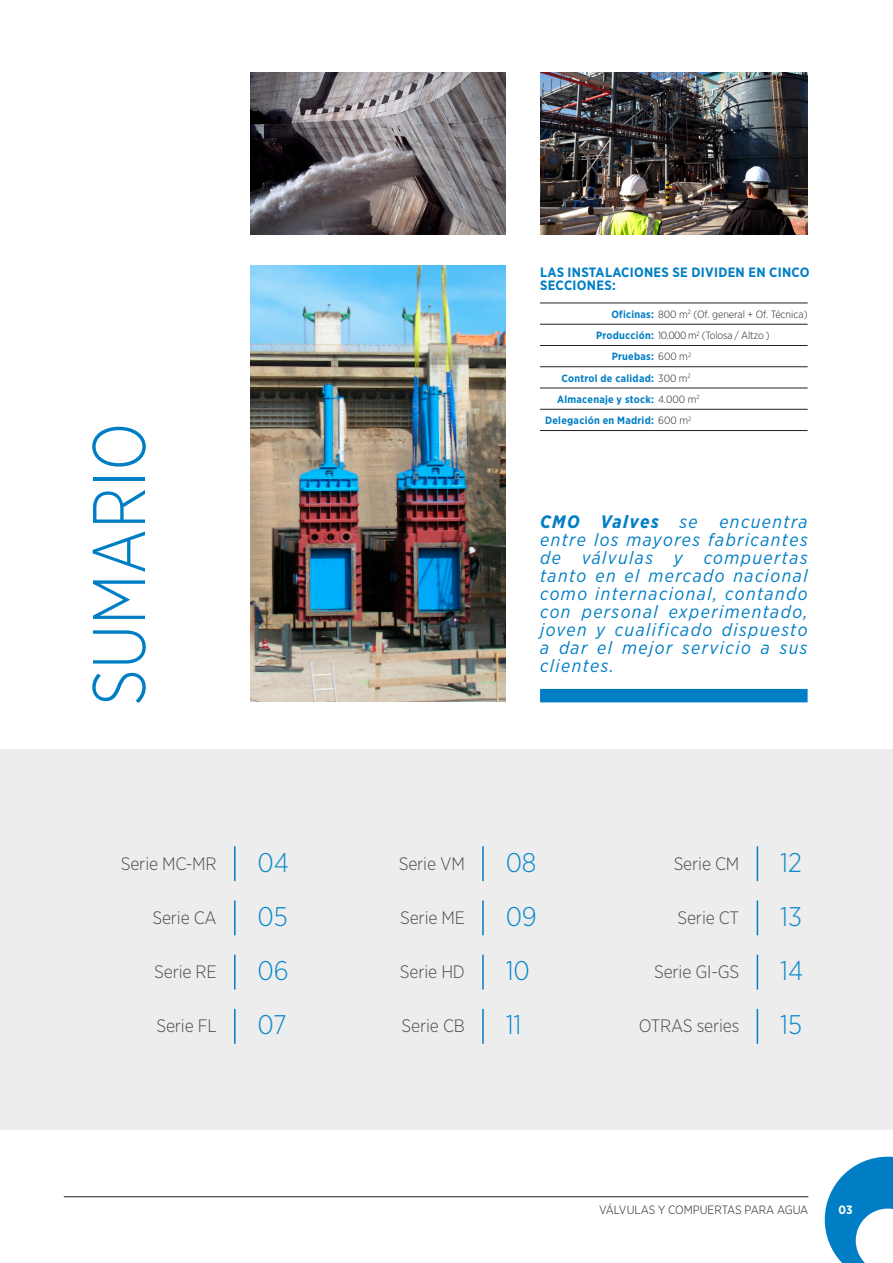
<style>
.page{position:relative;width:893px;height:1263px;background:#fff}
.page>*{position:absolute;margin:0;border:0;box-sizing:border-box;transform-origin:0 0}
.t1{font:300 74.25px "Gotham Narrow";color:#007ec5;scale:.91 1}
.t2{font:300 27px/54px "Gotham Narrow";letter-spacing:-.01em;color:#0c89cb;text-align:justify}
.t3{font:italic 18px/18px "Gotham Narrow";letter-spacing:.08em;color:#007ec5;text-align:justify}
.t4{font:300 18px "Gotham Narrow";letter-spacing:-.01em;color:#4b4c4d}
.t5{font:700 13.5px/13.5px "Gotham Narrow";letter-spacing:.02em;color:#007ec5}
.t6{font:300 12px "Gotham Narrow";letter-spacing:-.005em;color:#231f20}
.t7{font:700 12px "Gotham Narrow";color:#fff}
.t8{font:700 10.5px "Gotham Narrow";letter-spacing:.025em;color:#007ec5}
.t9{font:300 10.5px "Gotham Narrow";letter-spacing:-.01em;color:#231f20}
.s1{font-weight:700;color:#007ec5}
.s2{font-weight:300;color:#231f20}
.s3{font-weight:700}
</style>
<div class="page">
<div style="left:0;top:750px;width:893px;height:380px;background:#ededee"></div>
<img style="left:251px;top:72px;width:255px;height:162px">
<img style="left:540px;top:72px;width:268px;height:162px">
<img style="left:251px;top:265px;width:255px;height:437px">
<div style="left:540px;top:689px;width:268px;height:13px;background:#007ec5"></div>
<hr style="left:757px;top:846px;width:1px;height:35px;background:#007ec5">
<hr style="left:757px;top:1009px;width:1px;height:35px;background:#007ec5">
<hr style="left:757px;top:900px;width:1px;height:35px;background:#007ec5">
<hr style="left:757px;top:955px;width:1px;height:34px;background:#007ec5">
<hr style="left:234px;top:846px;width:2px;height:35px;background:#007ec5">
<hr style="left:234px;top:1009px;width:2px;height:35px;background:#007ec5">
<hr style="left:234px;top:900px;width:2px;height:35px;background:#007ec5">
<hr style="left:234px;top:955px;width:2px;height:34px;background:#007ec5">
<hr style="left:482px;top:846px;width:2px;height:35px;background:#007ec5">
<hr style="left:482px;top:1009px;width:2px;height:35px;background:#007ec5">
<hr style="left:482px;top:900px;width:2px;height:35px;background:#007ec5">
<hr style="left:482px;top:955px;width:2px;height:34px;background:#007ec5">
<hr style="left:540px;top:303px;width:114px;height:1px;background:#231f20">
<hr style="left:654px;top:303px;width:154px;height:1px;background:#231f20">
<hr style="left:540px;top:324px;width:114px;height:1px;background:#231f20">
<hr style="left:654px;top:324px;width:154px;height:1px;background:#231f20">
<hr style="left:540px;top:345px;width:114px;height:1px;background:#231f20">
<hr style="left:654px;top:345px;width:154px;height:1px;background:#231f20">
<hr style="left:540px;top:366px;width:114px;height:1px;background:#231f20">
<hr style="left:654px;top:366px;width:154px;height:1px;background:#231f20">
<hr style="left:540px;top:388px;width:114px;height:1px;background:#231f20">
<hr style="left:654px;top:388px;width:154px;height:1px;background:#231f20">
<hr style="left:540px;top:409px;width:114px;height:1px;background:#231f20">
<hr style="left:540px;top:430px;width:114px;height:1px;background:#231f20">
<hr style="left:654px;top:409px;width:154px;height:1px;background:#231f20">
<hr style="left:654px;top:430px;width:154px;height:1px;background:#231f20">
<svg style="left:825px;top:1157px;width:68px;height:106px"></svg>
<hr style="left:64px;top:1196px;width:744px;height:1px;background:#231f20">
<h1 class="t1" style="left:73px;top:706px;width:313px;rotate:-90deg">SUMARIO</h1>
<p class="t5" style="left:540px;top:265px;width:271px">LAS INSTALACIONES SE DIVIDEN EN CINCO<br>SECCIONES:</p>
<p class="t9" style="left:611px;top:308px;width:198px"><span class="s1">Oficinas:</span> 800 m<sup>2</sup> (Of. general + Of. Técnica)</p>
<p class="t9" style="left:596px;top:329px;width:175px"><span class="s1">Producción:</span> 10.000 m<sup>2</sup> (Tolosa / Altzo )</p>
<p class="t8" style="left:612px;top:350px;width:81px">Pruebas: <span class="s2">600 m</span><sup>2</sup></p>
<p class="t8" style="left:561px;top:371px;width:131px">Control de calidad: <span class="s2">300 m</span><sup>2</sup></p>
<p class="t8" style="left:557px;top:392px;width:144px">Almacenaje y stock: <span class="s2">4.000 m</span><sup>2</sup></p>
<p class="t8" style="left:545px;top:414px;width:148px">Delegación en Madrid: <span class="s2">600 m</span><sup>2</sup></p>
<p class="t3" style="left:540px;top:512px;width:269px"><span class="s3">CMO Valves</span> se encuentra entre los mayores fabricantes de válvulas y compuertas tanto en el mercado nacional como internacional, contando con personal experimentado, joven y cualificado dispuesto a dar el mejor servicio a sus clientes.</p>
<p class="t4" style="left:121px;top:853px;width:97px">Serie MC-MR</p>
<p class="t4" style="left:152px;top:907px;width:66px">Serie CA</p>
<p class="t4" style="left:154px;top:961px;width:64px">Serie RE</p>
<p class="t4" style="left:156px;top:1015px;width:62px">Serie FL</p>
<h2 class="t2" style="left:258px;top:835px;width:33px">04<br>05<br>06<br>07</h2>
<p class="t4" style="left:399px;top:853px;width:68px">Serie VM</p>
<p class="t4" style="left:400px;top:907px;width:66px">Serie ME</p>
<p class="t4" style="left:400px;top:961px;width:66px">Serie HD</p>
<p class="t4" style="left:402px;top:1015px;width:65px">Serie CB</p>
<h2 class="t2" style="left:506px;top:835px;width:33px;text-align:left">08<br>09<br>10<br>11</h2>
<p class="t4" style="left:674px;top:853px;width:67px">Serie CM</p>
<p class="t4" style="left:677px;top:907px;width:63px">Serie CT</p>
<p class="t4" style="left:654px;top:961px;width:87px">Serie GI-GS</p>
<p class="t4" style="left:639px;top:1015px;width:102px">OTRAS series</p>
<h2 class="t2" style="left:780px;top:835px;width:25px">12<br>13<br>14<br>15</h2>
<p class="t6" style="left:599px;top:1202px;width:211px">VÁLVULAS Y COMPUERTAS PARA AGUA</p>
<p class="t7" style="left:838px;top:1202px;width:16px">03</p>
</div>
